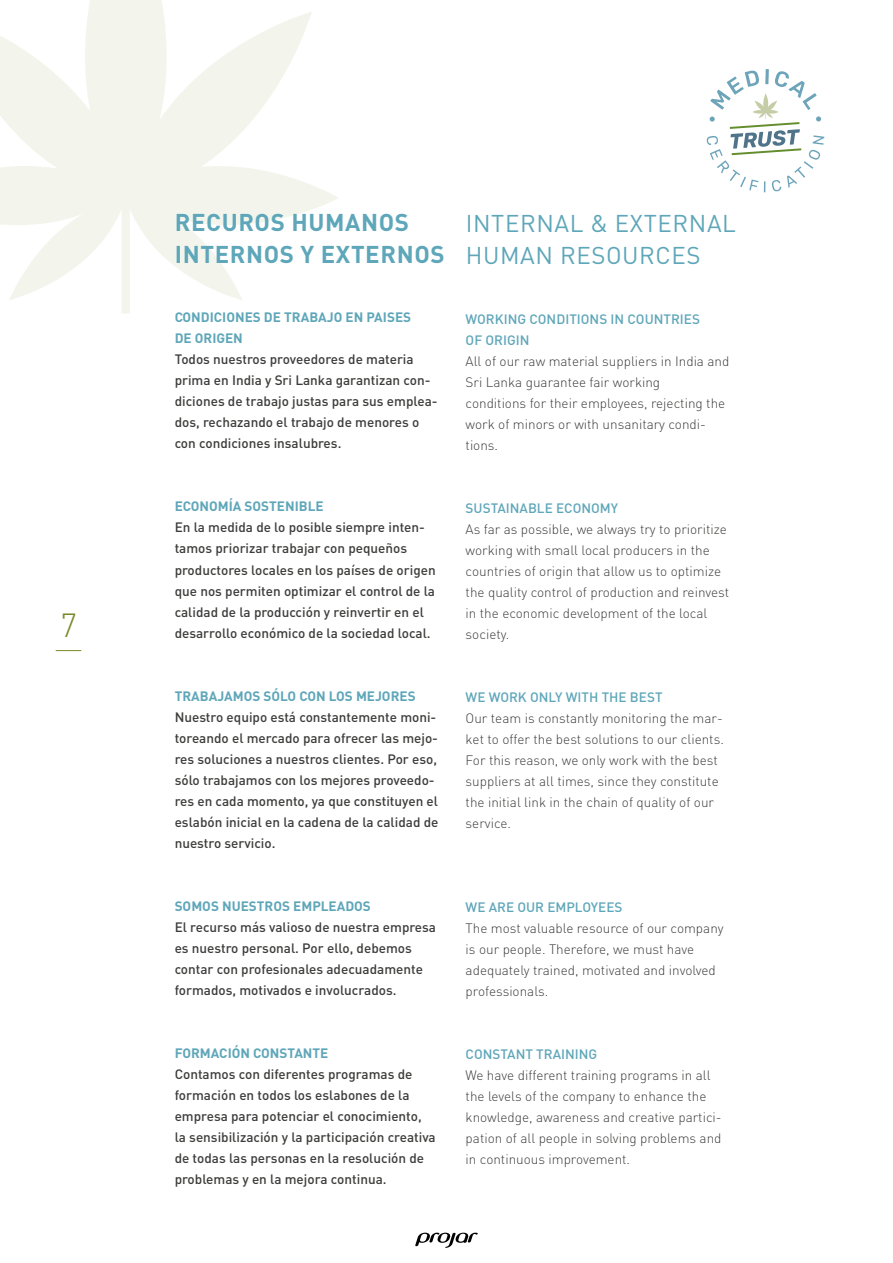
<style>
.page{position:relative;width:893px;height:1263px;background:#fff}
.page>*{position:absolute;margin:0;border:0;box-sizing:border-box;transform-origin:0 0}
.t1{font:300 33px "DIN Pro";color:#788827}
.t2{font:24px/31.5px "DIN Pro";letter-spacing:.025em;color:#5ea6b9}
.t3{font:700 24px/31.5px "DIN Pro";letter-spacing:.025em;color:#5ea6b9}
.t4{font:500 13.5px/21px "DIN Pro";color:#3c3c3b}
.t5{font:300 13.5px/21px "DIN Pro";color:#3c3c3b}
.t6{font:700 13.5px/21px "DIN Pro";color:#5ea6b9}
.t7{font:500 13.5px/21px "DIN Pro";color:#5ea6b9}
</style>
<div class="page">
<svg style="left:56px;top:650px;width:25px;height:1px"></svg>
<svg style="left:0;top:0;width:338px;height:313px;fill:#f3f5ed"></svg>
<svg style="left:707px;top:69px;width:117px;height:123px"></svg>
<svg style="left:415px;top:1233px;width:63px;height:15px"></svg>
<h1 class="t1" style="left:60px;top:603px;width:18px">7</h1>
<h2 class="t3" style="left:175px;top:206px;width:271px">RECUROS HUMANOS<br>INTERNOS Y EXTERNOS</h2>
<p class="t6" style="left:175px;top:306px;width:238px">CONDICIONES DE TRABAJO EN PAISES<br>DE ORIGEN</p>
<p class="t4" style="left:175px;top:348px;width:264px">Todos nuestros proveedores de materia prima en India y Sri Lanka garantizan con&shy;diciones de trabajo justas para sus emplea&shy;dos, rechazando el trabajo de menores o con condiciones insalubres.</p>
<p class="t6" style="left:175px;top:495px;width:150px">ECONOMÍA SOSTENIBLE</p>
<p class="t4" style="left:175px;top:516px;width:263px">En la medida de lo posible siempre inten&shy;tamos priorizar trabajar con pequeños productores locales en los países de origen que nos permiten optimizar el control de la calidad de la producción y reinvertir en el desarrollo económico de la sociedad local.</p>
<p class="t6" style="left:175px;top:685px;width:242px">TRABAJAMOS SÓLO CON LOS MEJORES</p>
<p class="t4" style="left:175px;top:706px;width:265px">Nuestro equipo está constantemente moni&shy;toreando el mercado para ofrecer las mejo&shy;res soluciones a nuestros clientes. Por eso, sólo trabajamos con los mejores proveedo&shy;res en cada momento, ya que constituyen el eslabón inicial en la cadena de la calidad de nuestro servicio.</p>
<p class="t6" style="left:175px;top:895px;width:198px">SOMOS NUESTROS EMPLEADOS</p>
<p class="t4" style="left:175px;top:916px;width:263px">El recurso más valioso de nuestra empresa es nuestro personal. Por ello, debemos contar con profesionales adecuadamente formados, motivados e involucrados.</p>
<p class="t6" style="left:175px;top:1042px;width:155px">FORMACIÓN CONSTANTE</p>
<p class="t4" style="left:175px;top:1063px;width:263px">Contamos con diferentes programas de formación en todos los eslabones de la empresa para potenciar el conocimiento, la sensibilización y la participación creativa de todas las personas en la resolución de problemas y en la mejora continua.</p>
<h2 class="t2" style="left:466px;top:207px;width:272px">INTERNAL &amp; EXTERNAL<br>HUMAN RESOURCES</h2>
<p class="t7" style="left:466px;top:308px;width:236px">WORKING CONDITIONS IN COUNTRIES<br>OF ORIGIN</p>
<p class="t5" style="left:466px;top:350px;width:265px">All of our raw material suppliers in India and Sri Lanka guarantee fair working<br>conditions for their employees, rejecting the work of minors or with unsanitary condi&shy;tions.</p>
<p class="t7" style="left:466px;top:497px;width:154px">SUSTAINABLE ECONOMY</p>
<p class="t5" style="left:466px;top:518px;width:265px">As far as possible, we always try to prioritize working with small local producers in the countries of origin that allow us to optimize the quality control of production and reinvest in the economic development of the local society.</p>
<p class="t7" style="left:466px;top:686px;width:198px">WE WORK ONLY WITH THE BEST</p>
<p class="t5" style="left:466px;top:707px;width:260px">Our team is constantly monitoring the mar&shy;ket to offer the best solutions to our clients.<br>For this reason, we only work with the best suppliers at all times, since they constitute the initial link in the chain of quality of our service.</p>
<p class="t7" style="left:466px;top:896px;width:158px">WE ARE OUR EMPLOYEES</p>
<p class="t5" style="left:466px;top:917px;width:260px">The most valuable resource of our company is our people. Therefore, we must have adequately trained, motivated and involved professionals.</p>
<p class="t7" style="left:466px;top:1043px;width:133px">CONSTANT TRAINING</p>
<p class="t5" style="left:466px;top:1064px;width:258px">We have different training programs in all the levels of the company to enhance the knowledge, awareness and creative partici&shy;pation of all people in solving problems and in continuous improvement.</p>
</div>
